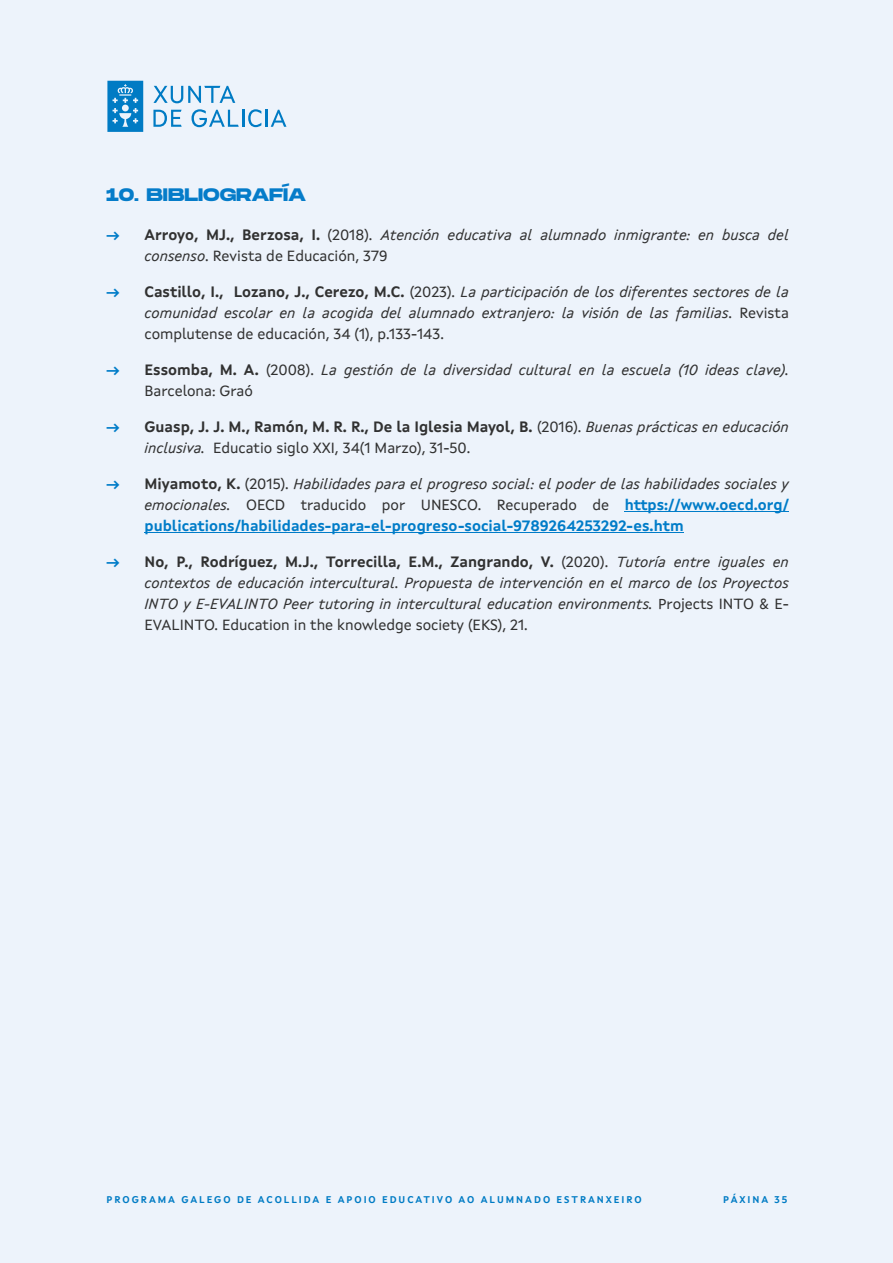
<style>
.page{position:relative;width:893px;height:1263px;background:#edf3fb}
.page>*{position:absolute;margin:0;border:0;box-sizing:border-box;transform-origin:0 0}
.t1{font:700 18px "Monument Extended";letter-spacing:-.01em;color:#057cc9}
.t2{font:italic 15px/21px "Xunta Sans";color:#313131}
.t3{font:700 15px/21px "Xunta Sans";color:#007cc8;text-align:justify}
.t4{font:700 15px/21px "Xunta Sans";color:#313131}
.t5{font:700 9.75px "Xunta Sans";letter-spacing:.2em;color:#007bc4}
.s1{font-weight:700;font-style:normal;color:#007cc8}
.s2{font-weight:700;font-style:normal}
.s3{font-style:normal}
.s4{color:#007cc8}
.s5{font-weight:400}
.s6{font-weight:400;font-style:italic}
.s7{color:#313131}
.s8{font-weight:400;color:#313131}
.s9{font-weight:400;font-style:italic;color:#313131}
</style>
<div class="page">
<svg style="left:107px;top:81px;width:36px;height:51px;background:#278fcd"></svg>
<svg style="left:153px;top:110px;width:29px;height:17px"></svg>
<svg style="left:191px;top:109px;width:70px;height:18px"></svg>
<hr style="left:265px;top:110px;width:3px;height:17px;background:#007bc4">
<svg style="left:271px;top:110px;width:15px;height:17px"></svg>
<svg style="left:153px;top:86px;width:82px;height:17px"></svg>
<hr style="left:625px;top:511px;width:164px;height:1px;background:#007cc8">
<hr style="left:145px;top:532px;width:539px;height:1px;background:#007cc8">
<p class="t1" style="left:106px;top:186px;width:201px">10. BIBLIOGRAFÍA</p>
<p class="t2" style="left:145px;top:225px;width:646px;text-indent:-38px"><span class="s1">→</span> <span class="s2">Arroyo, MJ., Berzosa, I.</span> <span class="s3">(2018).</span> Atención educativa al alumnado inmigrante: en busca del consenso<span class="s3">. Revista de Educación, 379</span></p>
<p class="t2" style="left:145px;top:282px;width:646px;text-align:justify;text-indent:-38px"><span class="s1">→</span> <span class="s2">Castillo, I., Lozano, J., Cerezo, M.C.</span> <span class="s3">(2023).</span> La participación de los diferentes sectores de la comunidad escolar en la acogida del alumnado extranjero: la visión de las familias<span class="s3">. Revista complutense de educación, 34 (1), p.133-143.</span></p>
<p class="t2" style="left:145px;top:360px;width:646px;text-indent:-38px"><span class="s1">→</span> <span class="s2">Essomba, M. A.</span> <span class="s3">(2008).</span> La gestión de la diversidad cultural en la escuela (10 ideas clave).<br><span class="s3">Barcelona: Graó</span></p>
<p class="t4" style="left:145px;top:417px;width:646px;text-indent:-38px"><span class="s4">→</span> Guasp, J. J. M., Ramón, M. R. R., De la Iglesia Mayol, B. <span class="s5">(2016).</span> <span class="s6">Buenas prácticas en educación inclusiva.</span> <span class="s5">Educatio siglo XXI, 34(1 Marzo), 31-50.</span></p>
<p class="t3" style="left:145px;top:474px;width:646px;text-indent:-38px">→ <span class="s7">Miyamoto, K.</span> <span class="s8">(2015).</span> <span class="s9">Habilidades para el progreso social: el poder de las habilidades sociales y emocionales.</span> <span class="s8">OECD traducido por UNESCO. Recuperado de</span> https://www.oecd.org/ publications/habilidades-para-el-progreso-social-9789264253292-es.htm</p>
<p class="t2" style="left:145px;top:552px;width:646px;text-align:justify;text-indent:-38px"><span class="s1">→</span> <span class="s2">No, P., Rodríguez, M.J., Torrecilla, E.M., Zangrando, V.</span> <span class="s3">(2020).</span> Tutoría entre iguales en contextos de educación intercultural. Propuesta de intervención en el marco de los Proyectos INTO y E-EVALINTO Peer tutoring in intercultural education environments. <span class="s3">Projects INTO &amp; E-EVALINTO. Education in the knowledge society (EKS), 21.</span></p>
<p class="t5" style="left:107px;top:1195px;width:537px">PROGRAMA GALEGO DE ACOLLIDA E APOIO EDUCATIVO AO ALUMNADO ESTRANXEIRO</p>
<p class="t5" style="left:723px;top:1195px;width:66px">PÁXINA 35</p>
</div>
